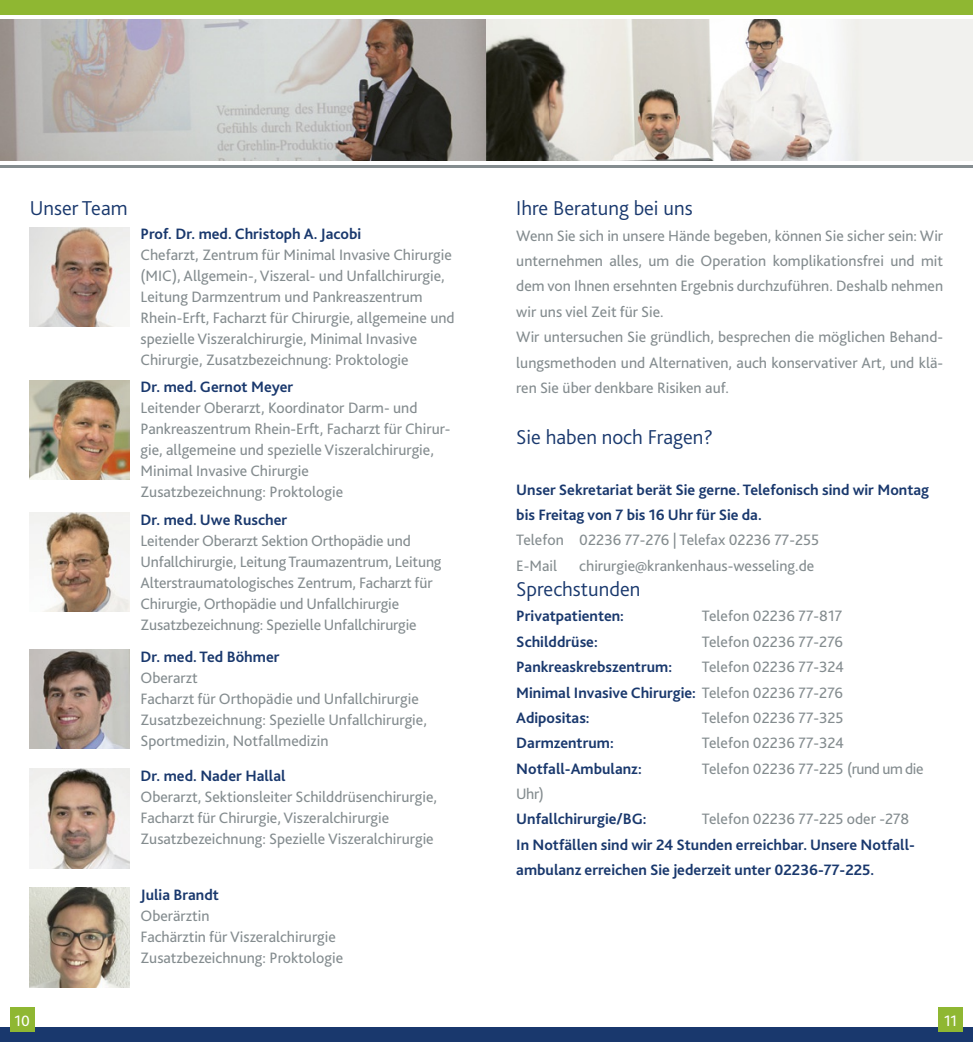
<style>
.page{position:relative;width:973px;height:1042px;background:#fff}
.page>*{position:absolute;margin:0;border:0;box-sizing:border-box;transform-origin:0 0}
.t1{font:300 21px "Bliss 2";color:#19386d}
.t2{font:15.75px/21px "Bliss 2";color:#848c8f}
.t3{font:700 15.75px/25.4px "Bliss 2";color:#19386d}
.t4{font:15.75px "Bliss 2";color:#fff}
.s1{font-weight:700;color:#19386d}
</style>
<div class="page">
<img style="left:0;top:19px;width:486px;height:142px">
<svg style="left:486px;top:19px;width:486px;height:142px;background:#cfccc6"></svg>
<hr style="left:0;top:165px;width:972px;height:3px;background:#848c8f">
<img style="left:30px;top:227px;width:99px;height:99px">
<img style="left:30px;top:380px;width:99px;height:100px">
<img style="left:30px;top:512px;width:99px;height:100px">
<img style="left:30px;top:650px;width:99px;height:99px">
<img style="left:30px;top:769px;width:99px;height:99px">
<img style="left:30px;top:888px;width:99px;height:99px">
<div style="left:0;top:1027px;width:972px;height:15px;background:#19386d"></div>
<div style="left:0;top:0;width:972px;height:15px;background:#8fb732"></div>
<div style="left:10px;top:1007px;width:25px;height:25px;background:#8fb732"></div>
<div style="left:938px;top:1007px;width:24px;height:25px;background:#8fb732"></div>
<h1 class="t1" style="left:30px;top:200px;width:99px">Unser Team</h1>
<p class="t3" style="left:140px;top:223px;width:222px">Prof. Dr. med. Christoph A. Jacobi</p>
<p class="t2" style="left:140px;top:246px;width:316px">Chefarzt, Zentrum für Minimal Invasive Chirurgie (MIC), Allgemein-, Viszeral- und Unfallchirurgie, Leitung Darmzentrum und Pankreaszentrum Rhein-Erft, Facharzt für Chirurgie, allgemeine und spezielle Viszeralchirurgie, Minimal Invasive Chirurgie, Zusatzbezeichnung: Proktologie</p>
<p class="t3" style="left:140px;top:376px;width:154px">Dr. med. Gernot Meyer</p>
<p class="t2" style="left:140px;top:399px;width:311px">Leitender Oberarzt, Koordinator Darm- und Pankreaszentrum Rhein-Erft, Facharzt für Chirur&shy;gie, allgemeine und spezielle Viszeralchirurgie, Minimal Invasive Chirurgie<br>Zusatzbezeichnung: Proktologie</p>
<p class="t3" style="left:140px;top:508px;width:148px">Dr. med. Uwe Ruscher</p>
<p class="t2" style="left:140px;top:531px;width:302px">Leitender Oberarzt Sektion Orthopädie und Unfallchirurgie, Leitung Traumazentrum, Leitung Alterstraumatologisches Zentrum, Facharzt für Chirurgie, Orthopädie und Unfallchirurgie Zusatzbezeichnung: Spezielle Unfallchirurgie</p>
<p class="t3" style="left:140px;top:645px;width:140px">Dr. med. Ted Böhmer</p>
<p class="t2" style="left:140px;top:668px;width:288px">Oberarzt<br>Facharzt für Orthopädie und Unfallchirurgie Zusatzbezeichnung: Spezielle Unfallchirurgie, Sportmedizin, Notfallmedizin</p>
<p class="t3" style="left:140px;top:764px;width:147px">Dr. med. Nader Hallal</p>
<p class="t2" style="left:140px;top:787px;width:298px">Oberarzt, Sektionsleiter Schilddrüsenchirurgie,<br>Facharzt für Chirurgie, Viszeralchirurgie<br>Zusatzbezeichnung: Spezielle Viszeralchirurgie</p>
<p class="t3" style="left:140px;top:883px;width:80px">Julia Brandt</p>
<p class="t2" style="left:140px;top:906px;width:204px">Oberärztin<br>Fachärztin für Viszeralchirurgie<br>Zusatzbezeichnung: Proktologie</p>
<h1 class="t1" style="left:516px;top:200px;width:178px">Ihre Beratung bei uns</h1>
<p class="t2" style="left:516px;top:224px;width:428px;line-height:25.4px">Wenn Sie sich in unsere Hände begeben, können Sie sicher sein: Wir unternehmen alles, um die Operation komplikationsfrei und mit dem von Ihnen ersehnten Ergebnis durchzuführen. Deshalb nehmen wir uns viel Zeit für Sie.<br>Wir untersuchen Sie gründlich, besprechen die möglichen Behand&shy;lungsmethoden und Alternativen, auch konservativer Art, und klä&shy;ren Sie über denkbare Risiken auf.</p>
<h1 class="t1" style="left:516px;top:429px;width:198px">Sie haben noch Fragen?</h1>
<p class="t3" style="left:516px;top:478px;width:414px">Unser Sekretariat berät Sie gerne. Telefonisch sind wir Montag bis Freitag von 7 bis 16 Uhr für Sie da.</p>
<p class="t2" style="left:516px;top:529px;width:304px;line-height:25.4px">Telefon 02236 77-276 | Telefax 02236 77-255<br>E-Mail</p>
<p class="t2" style="left:579px;top:556px;width:236px">chirurgie@krankenhaus-wesseling.de</p>
<h1 class="t1" style="left:516px;top:581px;width:126px">Sprechstunden</h1>
<p class="t3" style="left:516px;top:605px;width:109px">Privatpatienten:</p>
<p class="t2" style="left:701px;top:607px;width:142px">Telefon 02236 77-817</p>
<p class="t3" style="left:516px;top:630px;width:83px">Schilddrüse:</p>
<p class="t2" style="left:701px;top:632px;width:143px">Telefon 02236 77-276</p>
<p class="t3" style="left:516px;top:656px;width:157px">Pankreaskrebszentrum:</p>
<p class="t2" style="left:516px;top:655px;width:329px;line-height:25.4px;text-align:justify;text-indent:186px">Telefon 02236 77-324<br><span class="s1">Minimal Invasive Chirurgie:</span> Telefon 02236 77-276<br><span class="s1">Adipositas:</span></p>
<p class="t2" style="left:701px;top:708px;width:143px">Telefon 02236 77-325</p>
<p class="t3" style="left:516px;top:732px;width:99px">Darmzentrum:</p>
<p class="t2" style="left:701px;top:734px;width:143px">Telefon 02236 77-324</p>
<p class="t3" style="left:516px;top:757px;width:127px">Notfall-Ambulanz:</p>
<p class="t2" style="left:701px;top:759px;width:223px">Telefon 02236 77-225 (rund um die</p>
<p class="t2" style="left:516px;top:785px;width:29px">Uhr)</p>
<p class="t3" style="left:516px;top:808px;width:132px">Unfallchirurgie/BG:</p>
<p class="t2" style="left:701px;top:810px;width:209px">Telefon 02236 77-225 oder -278</p>
<p class="t3" style="left:516px;top:833px;width:400px">In Notfällen sind wir 24 Stunden erreichbar. Unsere Notfall&shy;ambulanz erreichen Sie jederzeit unter 02236-77-225.</p>
<p class="t4" style="left:15px;top:1014px;width:17px">10</p>
<p class="t4" style="left:943px;top:1014px;width:15px">11</p>
</div>
